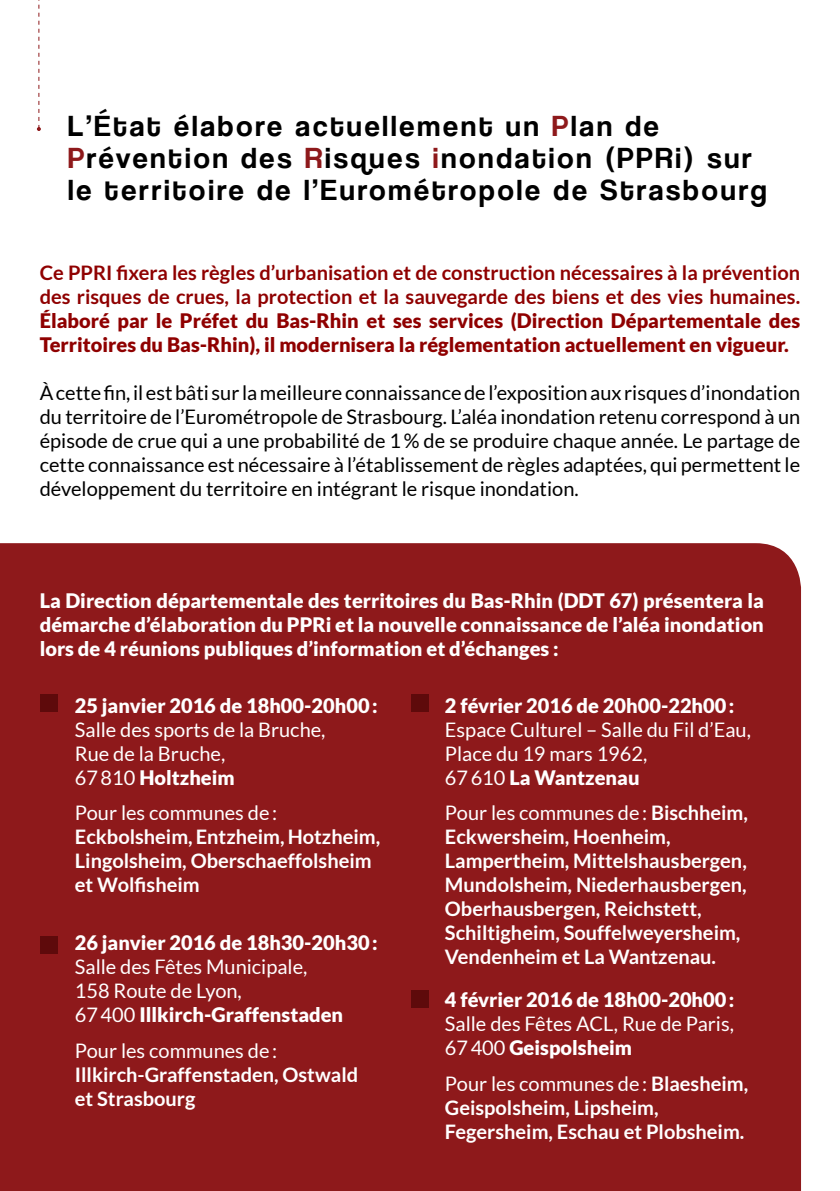
<style>
.page{position:relative;width:840px;height:1191px;background:#fff}
.page>*{position:absolute;margin:0;border:0;box-sizing:border-box;transform-origin:0 0}
.t1{font:30px/32px "Coolvetica Rg";letter-spacing:.1em;color:#000}
.t2{font:700 20px/24px "Lato";color:#fff}
.t3{font:20px/24px "Lato";color:#000;text-align:justify}
.t4{font:900 20px/24px "Lato";color:#fff;text-align:justify}
.t5{font:20px/24px "Lato";color:#fff}
.t6{font:700 20px/24px "Lato";color:#8f0000}
.t7{font:900 20px/24px "Lato";color:#8f0000}
.s1{color:#8e191b}
.s2{font-weight:900}
.s3{font-weight:400}
</style>
<div class="page">
<div style="left:0;top:543px;width:800px;height:648px;background:#8e191b"></div>
<svg style="left:37px;top:0;width:4px;height:131px"></svg>
<div style="left:40px;top:694px;width:18px;height:18px;background:#5e0a0b"></div>
<div style="left:411px;top:694px;width:17px;height:18px;background:#5e0a0b"></div>
<div style="left:411px;top:989px;width:17px;height:18px;background:#5e0a0b"></div>
<div style="left:40px;top:935px;width:18px;height:18px;background:#5e0a0b"></div>
<h1 class="t1" style="left:68px;top:110px;width:699px">L’État élabore actuellement un <span class="s1">P</span>lan de<br><span class="s1">P</span>révention des <span class="s1">R</span>isques <span class="s1">i</span>nondation (PPRi) sur le territoire de l’Eurométropole de Strasbourg</h1>
<p class="t6" style="left:40px;top:261px;width:761px">Ce PPRI fixera les règles d’urbanisation et de construction nécessaires à la prévention des risques de crues, la protection et la sauvegarde des biens et des vies humaines.</p>
<p class="t7" style="left:40px;top:308px;width:761px">élaboré par le Préfet du Bas-Rhin et ses services (Direction Départementale des<br>Territoires du Bas-Rhin), il modernisera la réglementation actuellement en vigueur.</p>
<p class="t3" style="left:40px;top:381px;width:761px">À cette fin, il est bâti sur la meilleure connaissance de l’exposition aux risques d’inondation du territoire de l’Eurométropole de Strasbourg. L’aléa inondation retenu correspond à un épisode de crue qui a une probabilité de 1% de se produire chaque année. Le partage de cette connaissance est nécessaire à l’établissement de règles adaptées, qui permettent le développement du territoire en intégrant le risque inondation.</p>
<p class="t4" style="left:40px;top:588px;width:725px">La Direction départementale des territoires du Bas-Rhin (DDT 67) présentera la démarche d’élaboration du PPRi et la nouvelle connaissance de l’aléa inondation lors de 4 réunions publiques d’information et d’échanges :</p>
<p class="t4" style="left:75px;top:693px;width:304px">25 janvier 2016 de 18h00-20h00:</p>
<p class="t5" style="left:75px;top:717px;width:252px">Salle des sports de la Bruche,<br>Rue de la Bruche,<br>67810 <span class="s2">Holtzheim</span></p>
<p class="t5" style="left:75px;top:800px;width:203px">Pour les communes de:</p>
<p class="t2" style="left:75px;top:824px;width:306px">Eckbolsheim, Entzheim, Hotzheim,<br>Lingolsheim, Oberschaeffolsheim et Wolfisheim</p>
<p class="t4" style="left:75px;top:930px;width:304px">26 janvier 2016 de 18h30-20h30:</p>
<p class="t5" style="left:75px;top:955px;width:270px">Salle des Fêtes Municipale,<br>158 Route de Lyon,<br>67400 <span class="s2">Illkirch-Graffenstaden</span></p>
<p class="t5" style="left:75px;top:1038px;width:203px">Pour les communes de:</p>
<p class="t2" style="left:75px;top:1062px;width:284px">Illkirch-Graffenstaden, Ostwald et Strasbourg</p>
<p class="t4" style="left:444px;top:693px;width:291px">2 février 2016 de 20h00-22h00:</p>
<p class="t5" style="left:444px;top:717px;width:307px">Espace Culturel – Salle du Fil d’Eau,<br>Place du 19 mars 1962,<br>67610 <span class="s2">La Wantzenau</span></p>
<p class="t2" style="left:444px;top:800px;width:304px"><span class="s3">Pour les communes de:</span> Bischheim,<br>Eckwersheim, Hoenheim,<br>Lampertheim, Mittelshausbergen,<br>Mundolsheim, Niederhausbergen,<br>Oberhausbergen, Reichstett,<br>Schiltigheim, Souffelweyersheim,<br>Vendenheim et La Wantzenau.</p>
<p class="t4" style="left:444px;top:987px;width:291px">4 février 2016 de 18h00-20h00:</p>
<p class="t5" style="left:444px;top:1011px;width:290px">Salle des Fêtes ACL, Rue de Paris,<br>67400 <span class="s2">Geispolsheim</span></p>
<p class="t2" style="left:444px;top:1071px;width:304px"><span class="s3">Pour les communes de:</span> Blaesheim,<br>Geispolsheim, Lipsheim,<br>Fegersheim, Eschau et Plobsheim.</p>
</div>
